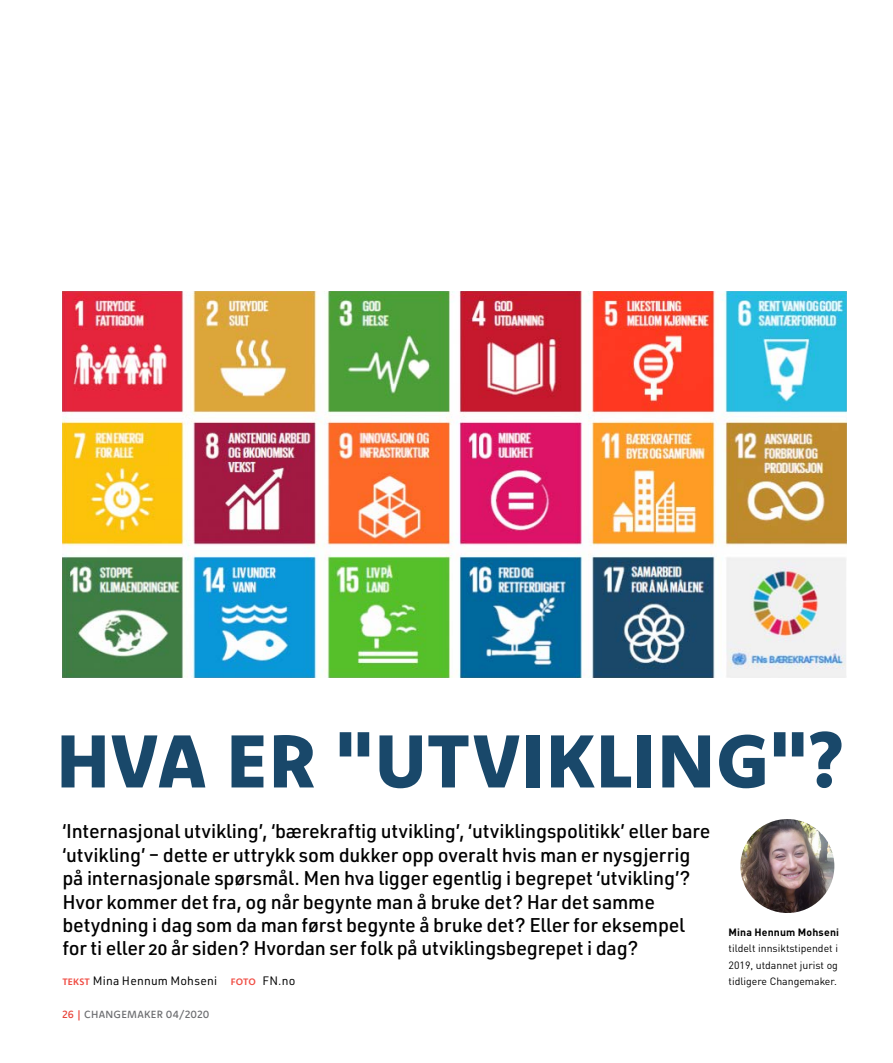
<style>
.page{position:relative;width:893px;height:1063px;background:#fff}
.page>*{position:absolute;margin:0;border:0;box-sizing:border-box;transform-origin:0 0}
.t1{font:800 75px "Komet";letter-spacing:.015em;color:#19486a}
.t2{font:500 19.5px/23.4px "URWDIN";letter-spacing:-.01em;color:#000}
.t3{font:12px "URWDIN";letter-spacing:.015em;color:#000}
.t4{font:10.5px/16.5px "DIN Pro";color:#000;text-align:justify}
.t5{font:500 10.5px "Komet";letter-spacing:.025em;color:#6d6e71}
.t6{font:700 10.5px "DIN Pro";letter-spacing:.015em;color:#000}
.s1{font-family:"Komet";font-weight:700;font-size:9.45px;color:#f04e45}
.s2{color:#e8443a}
</style>
<div class="page">
<img style="left:740px;top:819px;width:94px;height:94px;border-radius:47px">
<img style="left:62px;top:291px;width:784px;height:386px">
<h1 class="t1" style="left:57px;top:712px;width:788px">HVA ER "UTVIKLING"?</h1>
<p class="t2" style="left:62px;top:819px;width:650px">‘Internasjonal utvikling’, ‘bærekraftig utvikling’, ‘utviklingspolitikk’ eller bare ‘utvikling’ – dette er uttrykk som dukker opp overalt hvis man er nysgjerrig på internasjonale spørsmål. Men hva ligger egentlig i begrepet ‘utvikling’?<br>Hvor kommer det fra, og når begynte man å bruke det? Har det samme betydning i dag som da man først begynte å bruke det? Eller for eksempel for ti eller 20 år siden? Hvordan ser folk på utviklingsbegrepet i dag?</p>
<p class="t3" style="left:62px;top:973px;width:235px"><span class="s1">TEKST</span> Mina Hennum Mohseni <span class="s1">FOTO</span> FN.no</p>
<p class="t6" style="left:729px;top:923px;width:112px">Mina Hennum Mohseni</p>
<p class="t4" style="left:729px;top:939px;width:111px">tildelt innsiktstipendet i 2019, utdannet jurist og tidligere Changemaker.</p>
<p class="t5" style="left:62px;top:1008px;width:149px"><span class="s2">26 |</span> CHANGEMAKER 04/2020</p>
</div>
